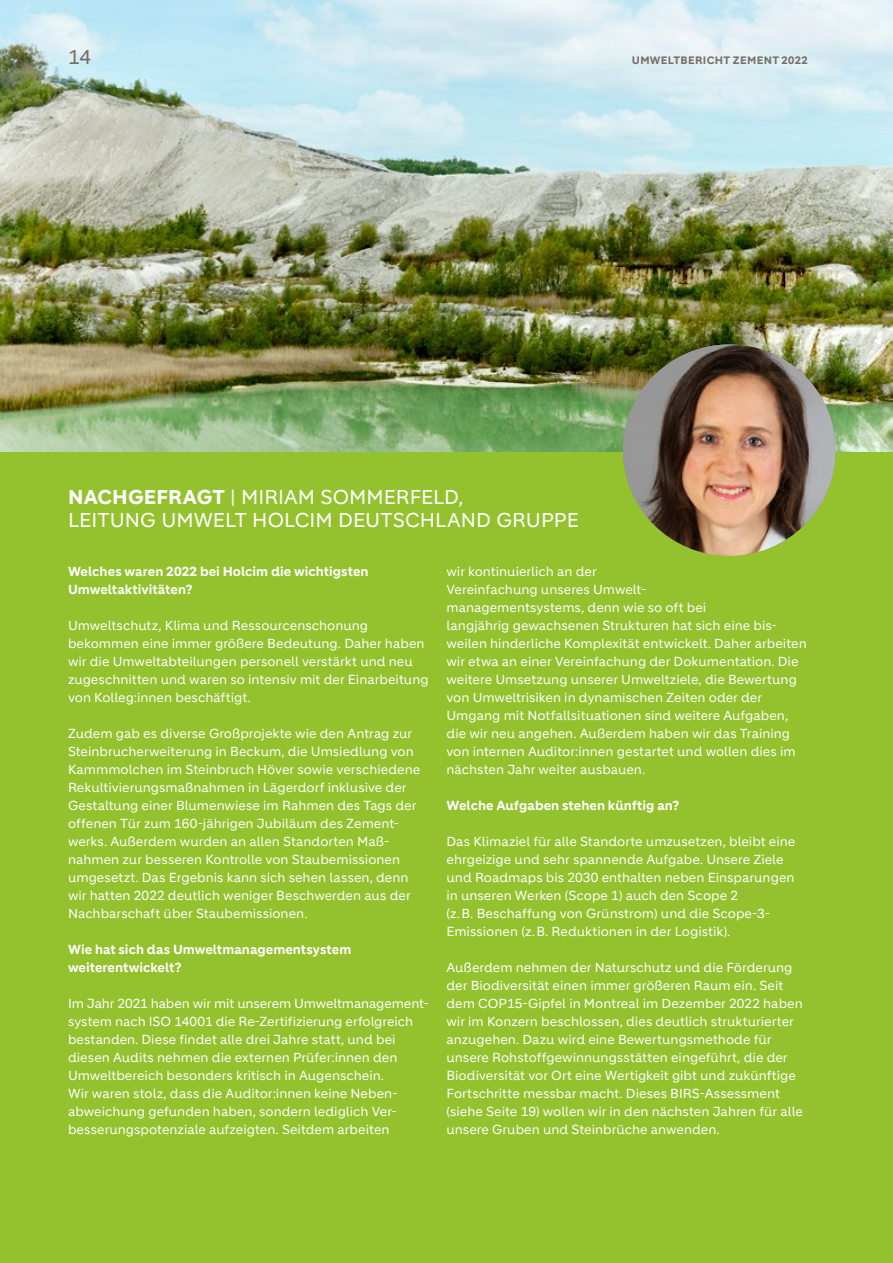
<style>
.page{position:relative;width:893px;height:1263px;background:#fff}
.page>*{position:absolute;margin:0;border:0;box-sizing:border-box;transform-origin:0 0}
.t1{font:19.5px/23.4px "Holcim";color:#fff}
.t2{font:19.5px "Holcim";color:#756f6b}
.t3{font:12.75px/18px "Holcim";color:#fff}
.t4{font:700 12.75px/18px "Holcim";letter-spacing:.005em;color:#fff}
.t5{font:700 10.5px "Holcim";letter-spacing:.03em;color:#756f6b}
.s1{font-weight:700}
</style>
<div class="page">
<img style="left:0;top:0;width:893px;height:452px">
<div style="left:0;top:452px;width:893px;height:811px;background:#94c12e"></div>
<img style="left:623px;top:344px;width:213px;height:212px">
<h1 class="t2" style="left:68px;top:46px;width:24px">14</h1>
<p class="t5" style="left:632px;top:54px;width:177px">UMWELTBERICHT ZEMENT 2022</p>
<h1 class="t1" style="left:68px;top:485px;width:512px"><span class="s1">NACHGEFRAGT</span> | MIRIAM SOMMERFELD,<br>LEITUNG UMWELT HOLCIM DEUTSCHLAND GRUPPE</h1>
<p class="t4" style="left:68px;top:563px;width:302px">Welches waren 2022 bei Holcim die wichtigsten<br>Umweltaktivitäten?</p>
<p class="t3" style="left:68px;top:617px;width:362px">Umweltschutz, Klima und Ressourcenschonung bekommen eine immer größere Bedeutung. Daher haben wir die Umweltabteilungen personell verstärkt und neu zugeschnitten und waren so intensiv mit der Einarbeitung von Kolleg:innen beschäftigt.</p>
<p class="t3" style="left:68px;top:725px;width:354px">Zudem gab es diverse Großprojekte wie den Antrag zur Steinbrucherweiterung in Beckum, die Umsiedlung von Kammmolchen im Steinbruch Höver sowie verschiedene Rekultivierungsmaßnahmen in Lägerdorf inklusive der Gestaltung einer Blumenwiese im Rahmen des Tags der offenen Tür zum 160-jährigen Jubiläum des Zement&shy;werks. Außerdem wurden an allen Standorten Maß&shy;nahmen zur besseren Kontrolle von Staubemissionen umgesetzt. Das Ergebnis kann sich sehen lassen, denn wir hatten 2022 deutlich weniger Beschwerden aus der Nachbarschaft über Staubemissionen.</p>
<p class="t4" style="left:68px;top:941px;width:285px">Wie hat sich das Umweltmanagementsystem weiterentwickelt?</p>
<p class="t3" style="left:68px;top:995px;width:362px">Im Jahr 2021 haben wir mit unserem Umweltmanagement&shy;system nach ISO 14001 die Re-Zertifizierung erfolgreich bestanden. Diese findet alle drei Jahre statt, und bei diesen Audits nehmen die externen Prüfer:innen den Umweltbereich besonders kritisch in Augenschein.<br>Wir waren stolz, dass die Auditor:innen keine Neben&shy;abweichung gefunden haben, sondern lediglich Ver&shy;besserungspotenziale aufzeigten. Seitdem arbeiten</p>
<p class="t3" style="left:446px;top:563px;width:362px">wir kontinuierlich an der<br>Vereinfachung unseres Umwelt-<br>managementsystems, denn wie so oft bei<br>langjährig gewachsenen Strukturen hat sich eine bis&shy;weilen hinderliche Komplexität entwickelt. Daher arbeiten wir etwa an einer Vereinfachung der Dokumentation. Die weitere Umsetzung unserer Umweltziele, die Bewertung von Umweltrisiken in dynamischen Zeiten oder der Umgang mit Notfallsituationen sind weitere Aufgaben, die wir neu angehen. Außerdem haben wir das Training von internen Auditor:innen gestartet und wollen dies im nächsten Jahr weiter -ausbauen.</p>
<p class="t4" style="left:446px;top:797px;width:234px">Welche Aufgaben stehen künftig an?</p>
<p class="t3" style="left:446px;top:833px;width:350px">Das Klimaziel für alle Standorte umzusetzen, bleibt eine ehrgeizige und sehr spannende Aufgabe. Unsere Ziele und Roadmaps bis 2030 enthalten neben Einsparungen in unseren Werken (Scope 1) auch den Scope 2<br>(z.B. Beschaffung von Grünstrom) und die Scope-3- Emissionen (z.B. Reduktionen in der Logistik).</p>
<p class="t3" style="left:446px;top:959px;width:358px">Außerdem nehmen der Naturschutz und die Förderung der Biodiversität einen immer größeren Raum ein. Seit dem COP15-Gipfel in Montreal im Dezember 2022 haben wir im Konzern beschlossen, dies deutlich strukturierter anzugehen. Dazu wird eine Bewertungsmethode für unsere Rohstoffgewinnungsstätten eingeführt, die der Biodiversität vor Ort eine Wertigkeit gibt und zukünftige Fortschritte messbar macht. Dieses BIRS-Assessment (siehe Seite 19) wollen wir in den nächsten Jahren für alle unsere Gruben und Steinbrüche anwenden.</p>
</div>
